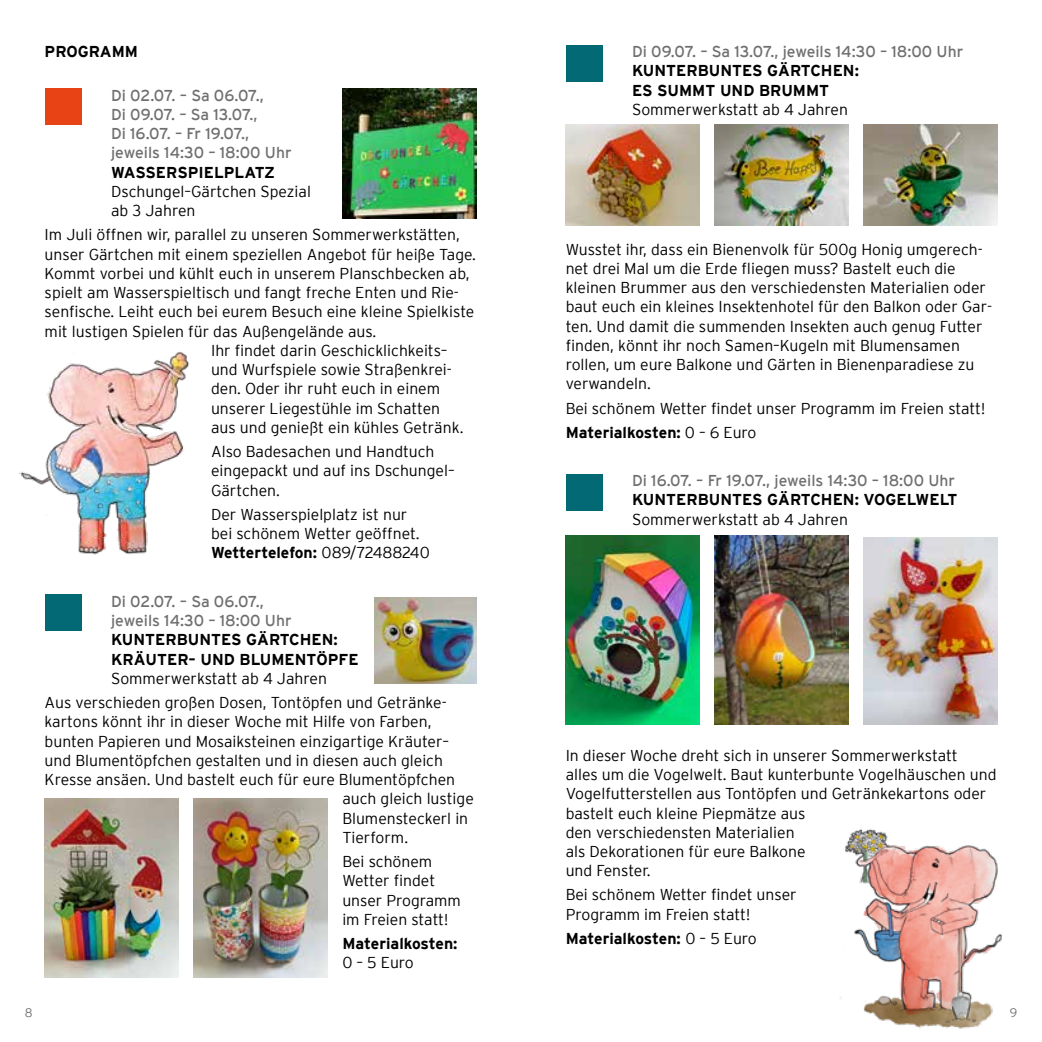
<style>
.page{position:relative;width:1042px;height:1042px;background:#fff}
.page>*{position:absolute;margin:0;border:0;box-sizing:border-box;transform-origin:0 0}
.t1{font:300 15.75px/19.2px "Interstate";color:#000}
.t2{font:15.75px/19.2px "Interstate";color:#706f6f}
.t3{font:700 15.75px/19.2px "Interstate";color:#000}
.t4{font:300 12.25px "Interstate";color:#706f6f}
.s1{font-weight:700}
.s2{font-weight:300}
</style>
<div class="page">
<div style="left:45px;top:88px;width:36px;height:37px;background:#e74315"></div>
<img style="left:375px;top:597px;width:101px;height:87px">
<img style="left:193px;top:799px;width:134px;height:178px">
<img style="left:45px;top:799px;width:134px;height:178px">
<img style="left:342px;top:88px;width:134px;height:131px">
<img style="left:20px;top:351px;width:169px;height:204px">
<div style="left:45px;top:594px;width:36px;height:37px;background:#026975"></div>
<div style="left:566px;top:45px;width:36px;height:36px;background:#026975"></div>
<div style="left:566px;top:474px;width:36px;height:37px;background:#026975"></div>
<img style="left:863px;top:537px;width:134px;height:187px">
<img style="left:714px;top:536px;width:134px;height:188px">
<img style="left:566px;top:536px;width:133px;height:188px">
<img style="left:863px;top:125px;width:134px;height:100px">
<img style="left:714px;top:125px;width:134px;height:100px">
<img style="left:566px;top:125px;width:133px;height:100px">
<img style="left:840px;top:829px;width:162px;height:200px">
<p class="t3" style="left:45px;top:42px;width:95px">PROGRAMM</p>
<p class="t2" style="left:111px;top:85px;width:182px">Di 02.07. – Sa 06.07.,<br>Di 09.07. – Sa 13.07.,<br>Di 16.07. – Fr 19.07., jeweils 14:30 – 18:00 Uhr</p>
<p class="t3" style="left:111px;top:162px;width:165px">WASSERSPIELPLATZ</p>
<p class="t1" style="left:111px;top:182px;width:201px">Dschungel–Gärtchen Spezial ab 3 Jahren</p>
<p class="t1" style="left:45px;top:225px;width:417px">Im Juli öffnen wir, parallel zu unseren Sommerwerkstätten,</p>
<p class="t1" style="left:45px;top:244px;width:433px">unser Gärtchen mit einem speziellen Angebot für heiße Tage.</p>
<p class="t1" style="left:45px;top:264px;width:426px">Kommt vorbei und kühlt euch in unserem Planschbecken ab,</p>
<p class="t1" style="left:45px;top:283px;width:416px">spielt am Wasserspieltisch und fangt freche Enten und Rie-</p>
<p class="t1" style="left:45px;top:302px;width:431px">senfische. Leiht euch bei eurem Besuch eine kleine Spielkiste</p>
<p class="t1" style="left:45px;top:321px;width:333px">mit lustigen Spielen für das Außengelände aus.</p>
<p class="t1" style="left:211px;top:341px;width:238px">Ihr findet darin Geschicklichkeits–</p>
<p class="t1" style="left:211px;top:360px;width:242px">und Wurfspiele sowie Straßenkrei-</p>
<p class="t1" style="left:211px;top:379px;width:231px">den. Oder ihr ruht euch in einem</p>
<p class="t1" style="left:211px;top:398px;width:231px">unserer Liegestühle im Schatten</p>
<p class="t1" style="left:211px;top:418px;width:254px">aus und genießt ein kühles Getränk.</p>
<p class="t1" style="left:211px;top:442px;width:245px">Also Badesachen und Handtuch eingepackt und auf ins Dschungel–<br>Gärtchen.</p>
<p class="t1" style="left:211px;top:504px;width:220px">Der Wasserspielplatz ist nur bei schönem Wetter geöffnet.<br><span class="s1">Wettertelefon:</span> 089/72488240</p>
<p class="t2" style="left:111px;top:591px;width:182px">Di 02.07. – Sa 06.07., jeweils 14:30 – 18:00 Uhr</p>
<p class="t3" style="left:111px;top:630px;width:249px">KUNTERBUNTES GÄRTCHEN:<br>KRÄUTER– UND BLUMENTÖPFE</p>
<p class="t1" style="left:45px;top:666px;width:403px;line-height:24.2px;text-indent:66px">Sommerwerkstatt ab 4 Jahren<br>Aus verschieden großen Dosen, Tontöpfen und Getränke-</p>
<p class="t1" style="left:45px;top:712px;width:388px">kartons könnt ihr in dieser Woche mit Hilfe von Farben,</p>
<p class="t1" style="left:45px;top:731px;width:406px">bunten Papieren und Mosaiksteinen einzigartige Kräuter–</p>
<p class="t1" style="left:45px;top:750px;width:400px">und Blumentöpfchen gestalten und in diesen auch gleich</p>
<p class="t1" style="left:45px;top:770px;width:412px">Kresse ansäen. Und bastelt euch für eure Blumentöpfchen</p>
<p class="t1" style="left:342px;top:789px;width:133px">auch gleich lustige</p>
<p class="t1" style="left:342px;top:808px;width:127px">Blumensteckerl in</p>
<p class="t1" style="left:342px;top:827px;width:67px">Tierform.</p>
<p class="t1" style="left:342px;top:851px;width:120px">Bei schönem<br>Wetter findet unser Programm im Freien statt!</p>
<p class="t3" style="left:342px;top:933px;width:117px">Materialkosten:</p>
<p class="t1" style="left:342px;top:953px;width:73px">0 – 5 Euro</p>
<p class="t2" style="left:632px;top:42px;width:333px">Di 09.07. – Sa 13.07., jeweils 14:30 – 18:00 Uhr</p>
<p class="t3" style="left:632px;top:61px;width:228px">KUNTERBUNTES GÄRTCHEN:<br>ES SUMMT UND BRUMMT</p>
<p class="t1" style="left:632px;top:100px;width:217px">Sommerwerkstatt ab 4 Jahren</p>
<p class="t1" style="left:566px;top:239px;width:428px">Wusstet ihr, dass ein Bienenvolk für 500g Honig umgerech&shy;net drei Mal um die Erde fliegen muss? Bastelt euch die kleinen Brummer aus den verschiedensten Materialien oder baut euch ein kleines Insektenhotel für den Balkon oder Gar&shy;ten. Und damit die summenden Insekten auch genug Futter finden, könnt ihr noch Samen–Kugeln mit Blumensamen rollen, um eure Balkone und Gärten in Bienenparadiese zu verwandeln.</p>
<p class="t1" style="left:566px;top:396px;width:421px;line-height:24.2px">Bei schönem Wetter findet unser Programm im Freien statt!<br><span class="s1">Materialkosten:</span> 0 – 6 Euro</p>
<p class="t2" style="left:632px;top:471px;width:324px">Di 16.07. – Fr 19.07., jeweils 14:30 – 18:00 Uhr</p>
<p class="t3" style="left:632px;top:490px;width:327px">KUNTERBUNTES GÄRTCHEN: VOGELWELT</p>
<p class="t1" style="left:632px;top:509px;width:217px">Sommerwerkstatt ab 4 Jahren</p>
<p class="t1" style="left:566px;top:745px;width:432px">In dieser Woche dreht sich in unserer Sommerwerkstatt<br>alles um die Vogelwelt. Baut kunterbunte Vogelhäuschen und Vogelfutterstellen aus Tontöpfen und Getränkekartons oder bastelt euch kleine Piepmätze aus<br>den verschiedensten Materialien<br>als Dekorationen für eure Balkone<br>und Fenster.</p>
<p class="t1" style="left:566px;top:885px;width:232px">Bei schönem Wetter findet unser<br>Programm im Freien statt!</p>
<p class="t3" style="left:566px;top:928px;width:193px">Materialkosten: <span class="s2">0 – 5 Euro</span></p>
<p class="t4" style="left:25px;top:1006px;width:9px">8</p>
<p class="t4" style="left:1009px;top:1006px;width:9px">9</p>
</div>
